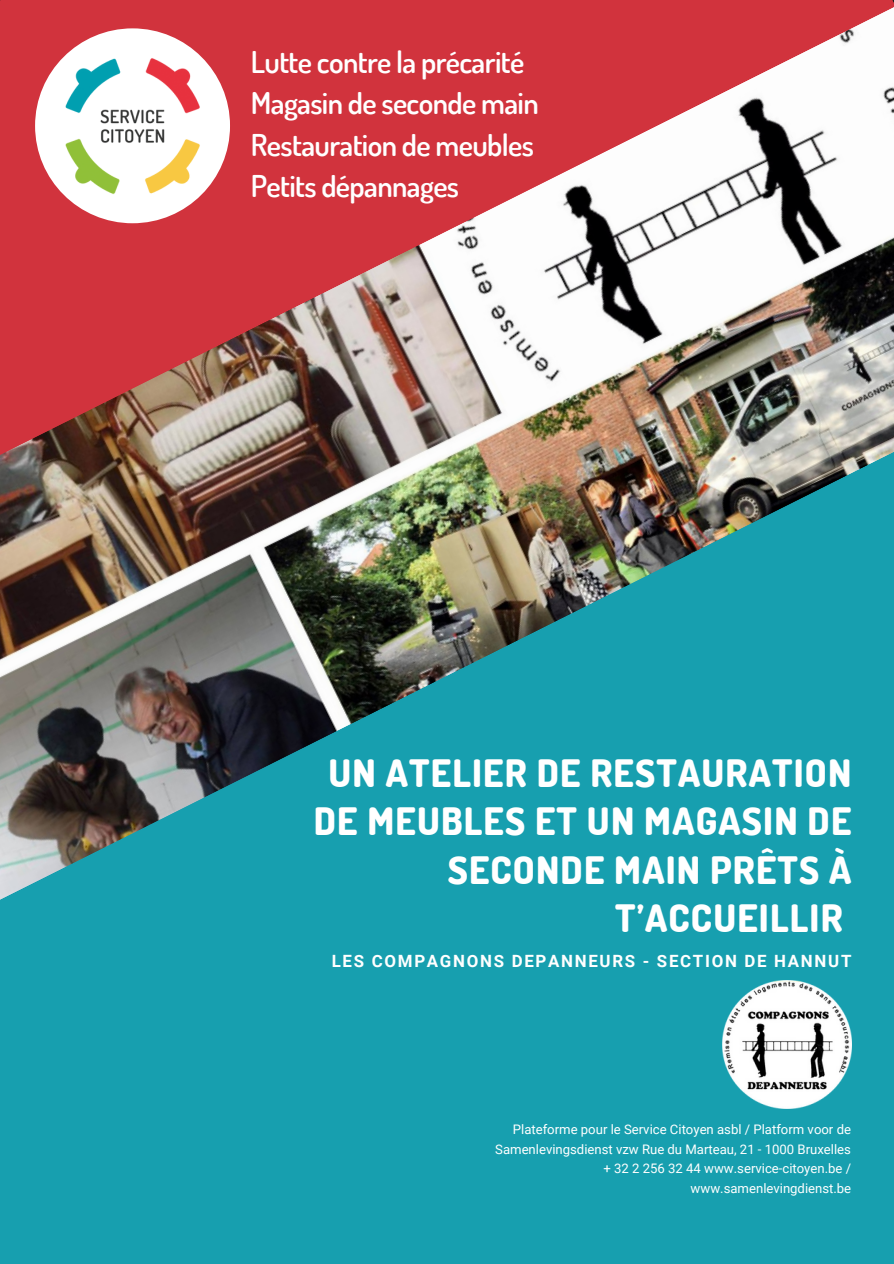
<style>
.page{position:relative;width:894px;height:1264px;background:#fff}
.page>*{position:absolute;margin:0;border:0;box-sizing:border-box;transform-origin:0 0}
.t1{font:800 37.65px/48.4px "Dosis";letter-spacing:.03em;color:#fff;text-align:right}
.t2{font:600 30px "Dosis";letter-spacing:-.02em;color:#fff}
.t3{font:700 16.95px "Roboto";letter-spacing:.1em;color:#fff}
.t4{font:13.2px/19.6px "Roboto";color:#fff;text-align:right}
</style>
<div class="page">
<img style="left:0;top:455px;width:893px;height:808px">
<img style="left:0;top:0;width:893px;height:455px">
<div style="left:35px;top:28px;width:195px;height:195px;background:#fff;border-radius:50%"></div>
<img style="left:65px;top:58px;width:135px;height:137px">
<img style="left:722px;top:980px;width:128px;height:128px">
<p class="t2" style="left:251px;top:42px;width:275px">Lutte contre la précarité</p>
<p class="t2" style="left:251px;top:84px;width:289px">Magasin de seconde main</p>
<p class="t2" style="left:251px;top:125px;width:284px">Restauration de meubles</p>
<p class="t2" style="left:251px;top:166px;width:210px">Petits dépannages</p>
<p class="t1" style="left:314px;top:747px;width:539px">UN ATELIER DE RESTAURATION<br>DE MEUBLES ET UN MAGASIN DE<br>SECONDE MAIN PRÊTS À<br>T’ACCUEILLIR</p>
<p class="t3" style="left:332px;top:951px;width:521px">LES COMPAGNONS DEPANNEURS - SECTION DE HANNUT</p>
<p class="t4" style="left:495px;top:1119px;width:357px">Plateforme pour le Service Citoyen asbl / Platform voor de Samenlevingsdienst vzw Rue du Marteau, 21 - 1000 Bruxelles + 32 2 256 32 44 www.service-citoyen.be / www.samenlevingdienst.be</p>
</div>
